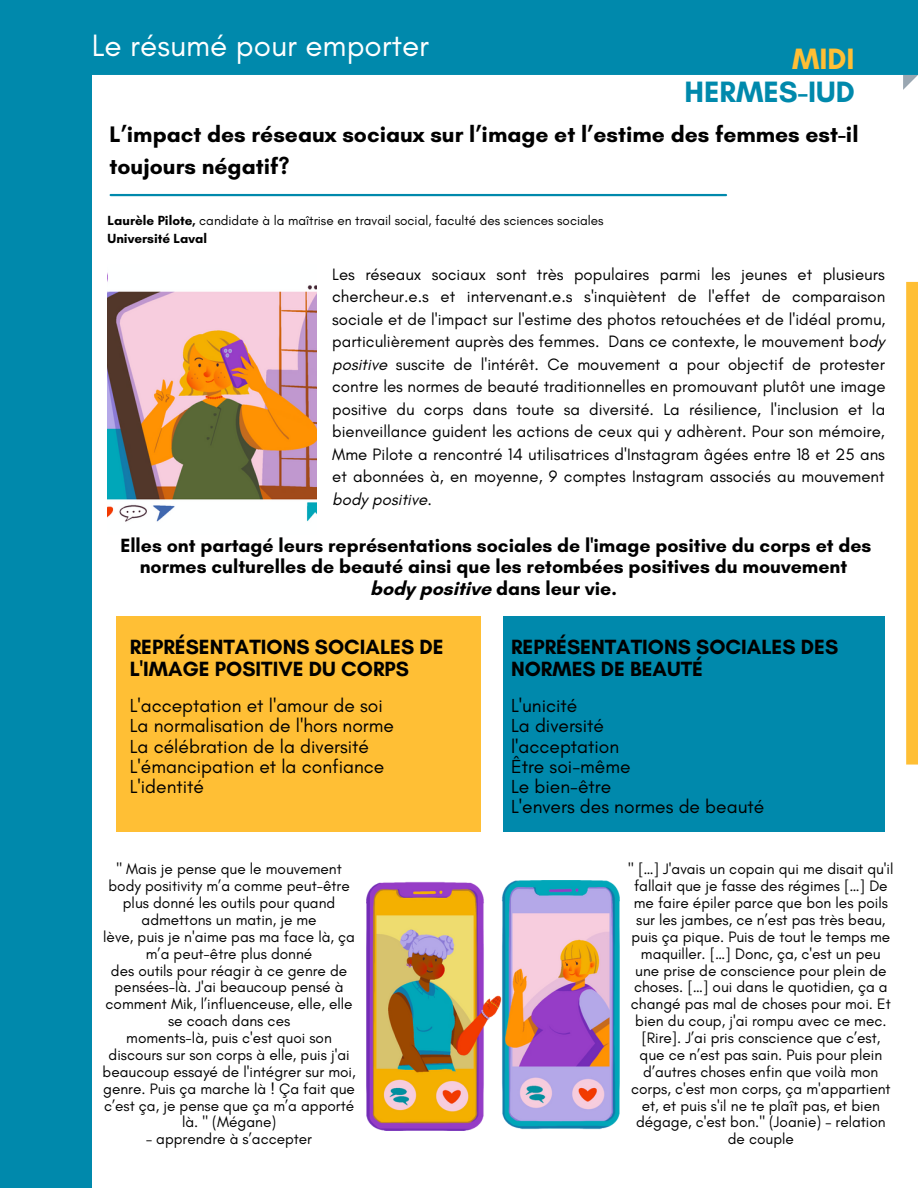
<style>
.page{position:relative;width:918px;height:1188px;background:#fff}
.page>*{position:absolute;margin:0;border:0;box-sizing:border-box;transform-origin:0 0}
.t1{font:31.5px "Glacial Indifference";color:#fff}
.t2{font:700 30px "Glacial Indifference";color:#0089ac}
.t3{font:700 30px "Glacial Indifference";color:#ffbf35}
.t4{font:700 22.95px/31.8px "Glacial Indifference";color:#000}
.t5{font:700 21px/22.5px "Glacial Indifference";color:#000}
.t6{font:700 19.5px/21.3px "Glacial Indifference";color:#000;text-align:center}
.t7{font:19.2px "Glacial Indifference";color:#000}
.t8{font:16.8px/22.5px "Glacial Indifference";color:#000;text-align:justify}
.t9{font:15.45px/16.8px "Glacial Indifference";color:#000;text-align:center}
.t10{font:13.5px "Glacial Indifference";color:#000}
.t11{font:700 13.5px "Glacial Indifference";color:#000}
.s1{font-weight:700}
.s2{font-style:italic}
</style>
<div class="page">
<div style="left:0;top:0;width:92px;height:1188px;background:#0089ac"></div>
<div style="left:906px;top:282px;width:12px;height:483px;background:#ffbf35"></div>
<svg style="left:903px;top:75px;width:15px;height:15px"></svg>
<div style="left:92px;top:0;width:826px;height:75px;background:#0089ac"></div>
<hr style="left:111px;top:194px;width:615px;height:2px;background:#0089ac">
<div style="left:503px;top:616px;width:382px;height:215px;background:#0089ac"></div>
<div style="left:116px;top:616px;width:365px;height:215px;background:#ffbf35"></div>
<img style="left:366px;top:880px;width:253px;height:250px">
<img style="left:108px;top:285px;width:209px;height:237px">
<p class="t1" style="left:92px;top:26px;width:339px">Le résumé pour emporter</p>
<p class="t3" style="left:792px;top:40px;width:64px">MIDI</p>
<p class="t2" style="left:685px;top:73px;width:172px">HERMES-IUD</p>
<p class="t4" style="left:110px;top:118px;width:751px">L’impact des réseaux sociaux sur l’image et l’estime des femmes est-il toujours négatif?</p>
<p class="t10" style="left:108px;top:212px;width:498px"><span class="s1">Laurèle Pilote,</span> candidate à la maîtrise en travail social, faculté des sciences sociales</p>
<p class="t11" style="left:108px;top:230px;width:101px">Université Laval</p>
<p class="t8" style="left:332px;top:262px;width:555px">Les réseaux sociaux sont très populaires parmi les jeunes et plusieurs chercheur.e.s et intervenant.e.s s'inquiètent de l'effet de comparaison sociale et de l'impact sur l'estime des photos retouchées et de l'idéal promu, particulièrement auprès des femmes. Dans ce contexte, le mouvement b<span class="s2">ody positive</span> suscite de l'intérêt. Ce mouvement a pour objectif de protester contre les normes de beauté traditionnelles en promouvant plutôt une image positive du corps dans toute sa diversité. La résilience, l'inclusion et la bienveillance guident les actions de ceux qui y adhèrent. Pour son mémoire, Mme Pilote a rencontré 14 utilisatrices d'Instagram âgées entre 18 et 25 ans et abonnées à, en moyenne, 9 comptes Instagram associés au mouvement <span class="s2">body positive</span>.</p>
<p class="t6" style="left:120px;top:534px;width:753px">Elles ont partagé leurs représentations sociales de l'image positive du corps et des normes culturelles de beauté ainsi que les retombées positives du mouvement</p>
<p class="t6" style="left:370px;top:577px;width:248px">body positive dans leur vie.</p>
<p class="t5" style="left:130px;top:635px;width:315px">REPRÉSENTATIONS SOCIALES DE<br>L'IMAGE POSITIVE DU CORPS</p>
<p class="t7" style="left:130px;top:694px;width:255px">L'acceptation et l'amour de soi</p>
<p class="t7" style="left:130px;top:714px;width:266px">La normalisation de l'hors norme</p>
<p class="t7" style="left:130px;top:734px;width:241px">La célébration de la diversité</p>
<p class="t7" style="left:130px;top:755px;width:256px">L'émancipation et la confiance</p>
<p class="t7" style="left:130px;top:775px;width:76px">L'identité</p>
<p class="t9" style="left:108px;top:861px;width:243px">" Mais je pense que le mouvement body positivity m’a comme peut-être plus donné les outils pour quand admettons un matin, je me</p>
<p class="t9" style="left:103px;top:928px;width:253px">lève, puis je n'aime pas ma face là, ça m’a peut-être plus donné</p>
<p class="t9" style="left:106px;top:962px;width:248px">des outils pour réagir à ce genre de pensées-là. J'ai beaucoup pensé à comment Mik, l’influenceuse, elle, elle se coach dans ces</p>
<p class="t9" style="left:103px;top:1029px;width:255px">moments-là, puis c'est quoi son discours sur son corps à elle, puis j'ai beaucoup essayé de l'intégrer sur moi, genre. Puis ça marche là ! Ça fait que c’est ça, je pense que ça m’a apporté là. " (Mégane)</p>
<p class="t9" style="left:146px;top:1131px;width:167px">– apprendre à s’accepter</p>
<p class="t5" style="left:511px;top:635px;width:329px">REPRÉSENTATIONS SOCIALES DES<br>NORMES DE BEAUTÉ</p>
<p class="t7" style="left:511px;top:694px;width:68px">L'unicité</p>
<p class="t7" style="left:511px;top:714px;width:94px">La diversité</p>
<p class="t7" style="left:511px;top:734px;width:110px">l'acceptation</p>
<p class="t7" style="left:511px;top:755px;width:121px">Être soi-même</p>
<p class="t7" style="left:511px;top:775px;width:102px">Le bien-être</p>
<p class="t7" style="left:511px;top:795px;width:255px">L'envers des normes de beauté</p>
<p class="t9" style="left:628px;top:861px;width:267px">" […] J'avais un copain qui me disait qu'il fallait que je fasse des régimes […] De me faire épiler parce que bon les poils sur les jambes, ce n’est pas très beau, puis ça pique. Puis de tout le temps me maquiller. […] Donc, ça, c'est un peu une prise de conscience pour plein de choses. […] oui dans le quotidien, ça a changé pas mal de choses pour moi. Et bien du coup, j'ai rompu avec ce mec. [Rire]. J’ai pris conscience que c’est, que ce n’est pas sain. Puis pour plein d’autres choses enfin que voilà mon corps, c'est mon corps, ça m'appartient et, et puis s'il ne te plaît pas, et bien dégage, c'est bon." (Joanie) – relation de couple</p>
</div>
